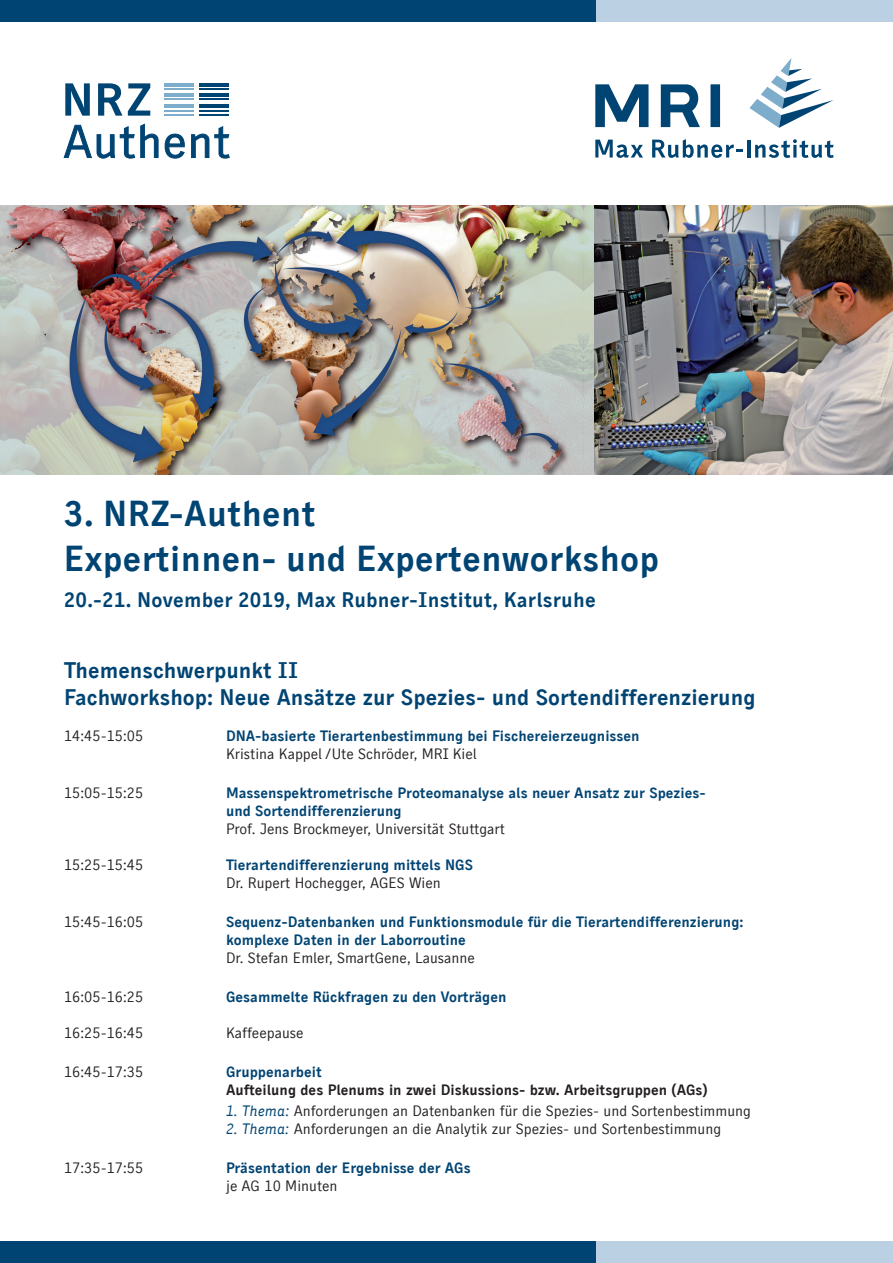
<style>
.page{position:relative;width:893px;height:1263px;background:#fff}
.page>*{position:absolute;margin:0;border:0;box-sizing:border-box;transform-origin:0 0}
.t1{font:36px/45px "Skopex Gothic Bld TF";letter-spacing:.01em;color:#004473}
.t2{font:22.5px/27px "Skopex Gothic Bld TF";color:#004473}
.t3{font:21px "Skopex Gothic Bld TF";letter-spacing:.01em;color:#004473}
.t4{font:15px "Skopex Gothic Reg TF";color:#231f20}
.t5{font:15px/18px "Skopex Gothic Bld TF";color:#004473}
.t6{font:15px "Skopex Gothic Bld TF";color:#231f20}
.s1{font-family:"Skopex Gothic Reg Ita TF";color:#004473}
</style>
<div class="page">
<div style="left:595px;top:1242px;width:298px;height:21px;background:#bbd1e3"></div>
<div style="left:0;top:1242px;width:595px;height:21px;background:#004473"></div>
<div style="left:595px;top:0;width:298px;height:21px;background:#bbd1e3"></div>
<div style="left:0;top:0;width:595px;height:21px;background:#004473"></div>
<svg style="left:749px;top:58px;width:84px;height:70px"></svg>
<div style="left:710px;top:84px;width:10px;height:43px;background:#004473"></div>
<svg style="left:595px;top:84px;width:53px;height:43px"></svg>
<svg style="left:661px;top:84px;width:39px;height:43px"></svg>
<svg style="left:595px;top:140px;width:48px;height:18px"></svg>
<svg style="left:652px;top:139px;width:90px;height:19px"></svg>
<svg style="left:755px;top:139px;width:79px;height:19px"></svg>
<hr style="left:747px;top:140px;width:3px;height:18px;background:#004473">
<img style="left:0;top:206px;width:893px;height:269px">
<svg style="left:65px;top:83px;width:25px;height:33px"></svg>
<svg style="left:98px;top:83px;width:52px;height:33px"></svg>
<svg style="left:64px;top:123px;width:121px;height:35px"></svg>
<svg style="left:191px;top:126px;width:39px;height:32px"></svg>
<hr style="left:199px;top:83px;width:29px;height:3px;background:#004473">
<hr style="left:199px;top:88px;width:29px;height:2px;background:#004473">
<hr style="left:199px;top:104px;width:29px;height:3px;background:#004473">
<hr style="left:199px;top:114px;width:29px;height:2px;background:#004473">
<hr style="left:199px;top:94px;width:29px;height:3px;background:#004473">
<hr style="left:199px;top:98px;width:29px;height:2px;background:#004473">
<hr style="left:165px;top:83px;width:29px;height:3px;background:#7dadcb">
<hr style="left:165px;top:88px;width:29px;height:2px;background:#7dadcb">
<hr style="left:165px;top:104px;width:29px;height:3px;background:#7dadcb">
<hr style="left:165px;top:114px;width:29px;height:2px;background:#7dadcb">
<svg style="left:165px;top:111px;width:63px;height:1px"></svg>
<hr style="left:165px;top:94px;width:29px;height:3px;background:#7dadcb">
<hr style="left:165px;top:98px;width:29px;height:2px;background:#7dadcb">
<h1 class="t1" style="left:64px;top:490px;width:597px">3. NRZ-Authent<br>Expertinnen- und Expertenworkshop</h1>
<h3 class="t3" style="left:64px;top:587px;width:533px">20.-21. November 2019, Max Rubner-Institut, Karlsruhe</h3>
<h2 class="t2" style="left:64px;top:657px;width:693px">Themenschwerpunkt II<br>Fachworkshop: Neue Ansätze zur Spezies- und Sortendifferenzierung</h2>
<p class="t4" style="left:64px;top:727px;width:81px">14:45-15:05</p>
<p class="t5" style="left:226px;top:727px;width:415px">DNA-basierte Tierartenbestimmung bei Fischereierzeugnissen</p>
<p class="t4" style="left:226px;top:745px;width:252px">Kristina Kappel /Ute Schröder, MRI Kiel</p>
<p class="t4" style="left:64px;top:784px;width:81px">15:05-15:25</p>
<p class="t5" style="left:226px;top:784px;width:481px">Massenspektrometrische Proteomanalyse als neuer Ansatz zur Spezies&shy;und Sortendifferenzierung</p>
<p class="t4" style="left:226px;top:820px;width:280px">Prof. Jens Brockmeyer, Universität Stuttgart</p>
<p class="t4" style="left:64px;top:856px;width:81px">15:25-15:45</p>
<p class="t5" style="left:226px;top:856px;width:249px">Tierartendifferenzierung mittels NGS</p>
<p class="t4" style="left:226px;top:874px;width:216px">Dr. Rupert Hochegger, AGES Wien</p>
<p class="t4" style="left:64px;top:913px;width:81px">15:45-16:05</p>
<p class="t5" style="left:226px;top:913px;width:519px">Sequenz-Datenbanken und Funktionsmodule für die Tierartendifferenzierung: komplexe Daten in der Laborroutine</p>
<p class="t4" style="left:226px;top:949px;width:250px">Dr. Stefan Emler, SmartGene, Lausanne</p>
<p class="t4" style="left:64px;top:988px;width:81px">16:05-16:25</p>
<p class="t5" style="left:226px;top:988px;width:282px">Gesammelte Rückfragen zu den Vorträgen</p>
<p class="t4" style="left:64px;top:1024px;width:81px">16:25-16:45</p>
<p class="t4" style="left:226px;top:1024px;width:79px">Kaffeepause</p>
<p class="t4" style="left:64px;top:1063px;width:81px">16:45-17:35</p>
<p class="t5" style="left:226px;top:1063px;width:97px">Gruppenarbeit</p>
<p class="t6" style="left:226px;top:1081px;width:483px">Aufteilung des Plenums in zwei Diskussions- bzw. Arbeitsgruppen (AGs)</p>
<p class="t4" style="left:226px;top:1102px;width:527px"><span class="s1">1. Thema:</span> Anforderungen an Datenbanken für die Spezies- und Sortenbestimmung</p>
<p class="t4" style="left:226px;top:1120px;width:497px"><span class="s1">2. Thema:</span> Anforderungen an die Analytik zur Spezies- und Sortenbestimmung</p>
<p class="t4" style="left:64px;top:1159px;width:81px">17:35-17:55</p>
<p class="t5" style="left:226px;top:1159px;width:246px">Präsentation der Ergebnisse der AGs</p>
<p class="t4" style="left:226px;top:1177px;width:113px">je AG 10 Minuten</p>
</div>
